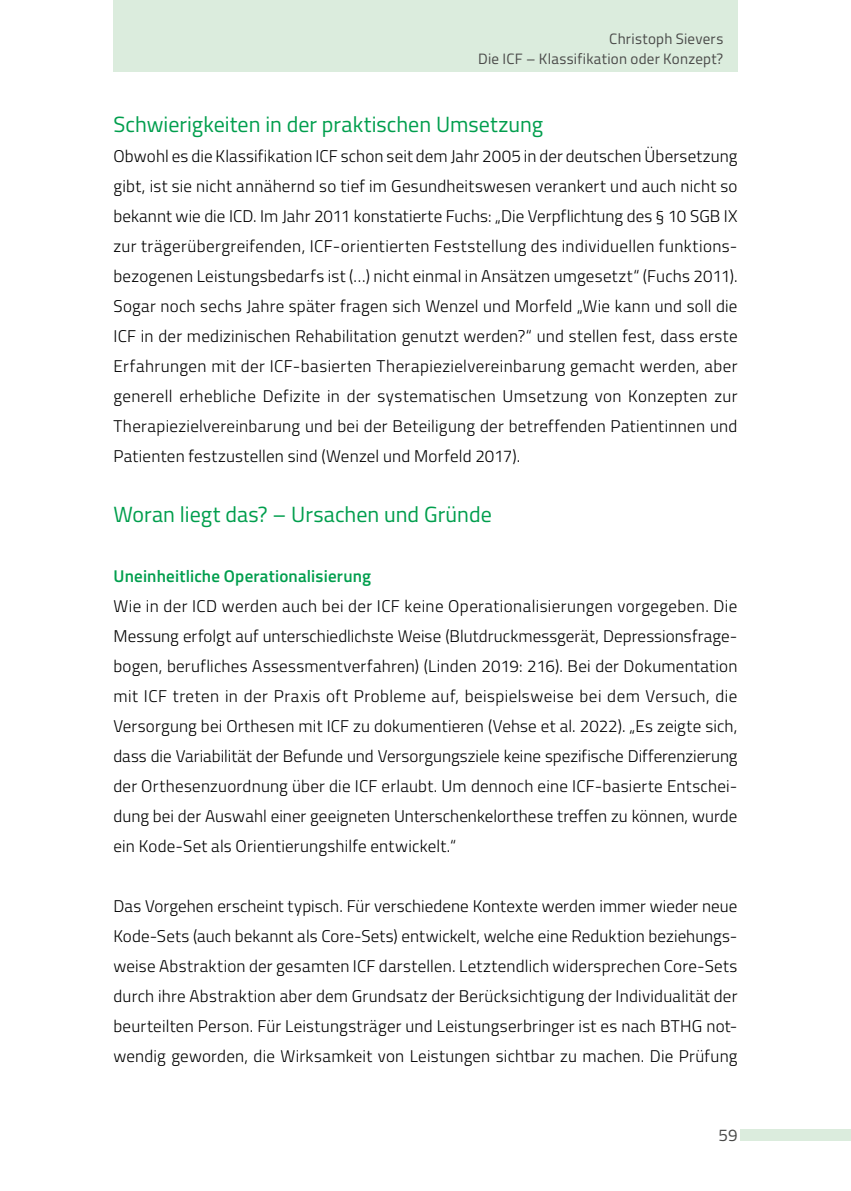
<style>
.page{position:relative;width:851px;height:1191px;background:#fff}
.page>*{position:absolute;margin:0;border:0;box-sizing:border-box;transform-origin:0 0}
.t1{font:22px "Titillium";color:#009e4d}
.Blocksatz__Raster_au{font:300 17px/30px "Titillium";letter-spacing:.015em;color:#000}
.Zwischenüberschrift{font:600 17px "Titillium";letter-spacing:.01em;color:#009e4d}
.t2{font:17px "Titillium";color:#4a4a49}
.t3{font:15px/20px "Titillium";letter-spacing:.015em;color:#4a4a49;text-align:right}
</style>
<div class="page">
<div style="left:113px;top:0;width:624px;height:71px;background:#dbecdd"></div>
<div style="left:740px;top:1129px;width:110px;height:11px;background:#dbecdd"></div>
<p class="t3" style="left:478px;top:28px;width:247px">Christoph Sievers<br>Die ICF – Klassifikation oder Konzept?</p>
<h2 class="t1" style="left:113px;top:108px;width:431px">Schwierigkeiten in der praktischen Umsetzung</h2>
<p class="Blocksatz__Raster_au" style="left:113px;top:140px;width:625px">Obwohl es die Klassifikation ICF schon seit dem Jahr 2005 in der deutschen Übersetzung gibt, ist sie nicht annähernd so tief im Gesundheitswesen verankert und auch nicht so bekannt wie die ICD. Im Jahr 2011 konstatierte Fuchs: „Die Verpflichtung des § 10 SGB IX zur trägerübergreifenden, ICF-orientierten Feststellung des individuellen funktions&shy;bezogenen Leistungsbedarfs ist (…) nicht einmal in Ansätzen umgesetzt“ (Fuchs 2011).<br>Sogar noch sechs Jahre später fragen sich Wenzel und Morfeld „Wie kann und soll die ICF in der medizinischen Rehabilitation genutzt werden?“ und stellen fest, dass erste Erfahrungen mit der ICF-basierten Therapiezielvereinbarung gemacht werden, aber generell erhebliche Defizite in der systematischen Umsetzung von Konzepten zur Therapiezielvereinbarung und bei der Beteiligung der betreffenden Patientinnen und Patienten festzustellen sind (Wenzel und Morfeld 2017).</p>
<h2 class="t1" style="left:113px;top:498px;width:380px">Woran liegt das? – Ursachen und Gründe</h2>
<p class="Zwischenüberschrift" style="left:113px;top:563px;width:259px">Uneinheitliche Operationalisierung</p>
<p class="Blocksatz__Raster_au" style="left:113px;top:590px;width:625px">Wie in der ICD werden auch bei der ICF keine Operationalisierungen vorgegeben. Die Messung erfolgt auf unterschiedlichste Weise (Blutdruckmessgerät, Depressionsfrage&shy;bogen, berufliches Assessmentverfahren) (Linden 2019: 216). Bei der Dokumentation mit ICF treten in der Praxis oft Probleme auf, beispielsweise bei dem Versuch, die Versorgung bei Orthesen mit ICF zu dokumentieren (Vehse et al. 2022). „Es zeigte sich, dass die Variabilität der Befunde und Versorgungsziele keine spezifische Differenzierung der Orthesenzuordnung über die ICF erlaubt. Um dennoch eine ICF-basierte Entschei&shy;dung bei der Auswahl einer geeigneten Unterschenkelorthese treffen zu können, wurde ein Kode-Set als Orientierungshilfe entwickelt.“</p>
<p class="Blocksatz__Raster_au" style="left:113px;top:890px;width:625px">Das Vorgehen erscheint typisch. Für verschiedene Kontexte werden immer wieder neue Kode-Sets (auch bekannt als Core-Sets) entwickelt, welche eine Reduktion beziehungs&shy;weise Abstraktion der gesamten ICF darstellen. Letztendlich widersprechen Core-Sets durch ihre Abstraktion aber dem Grundsatz der Berücksichtigung der Individualität der beurteilten Person. Für Leistungsträger und Leistungserbringer ist es nach BTHG not&shy;wendig geworden, die Wirksamkeit von Leistungen sichtbar zu machen. Die Prüfung</p>
<p class="t2" style="left:718px;top:1122px;width:21px">59</p>
</div>
